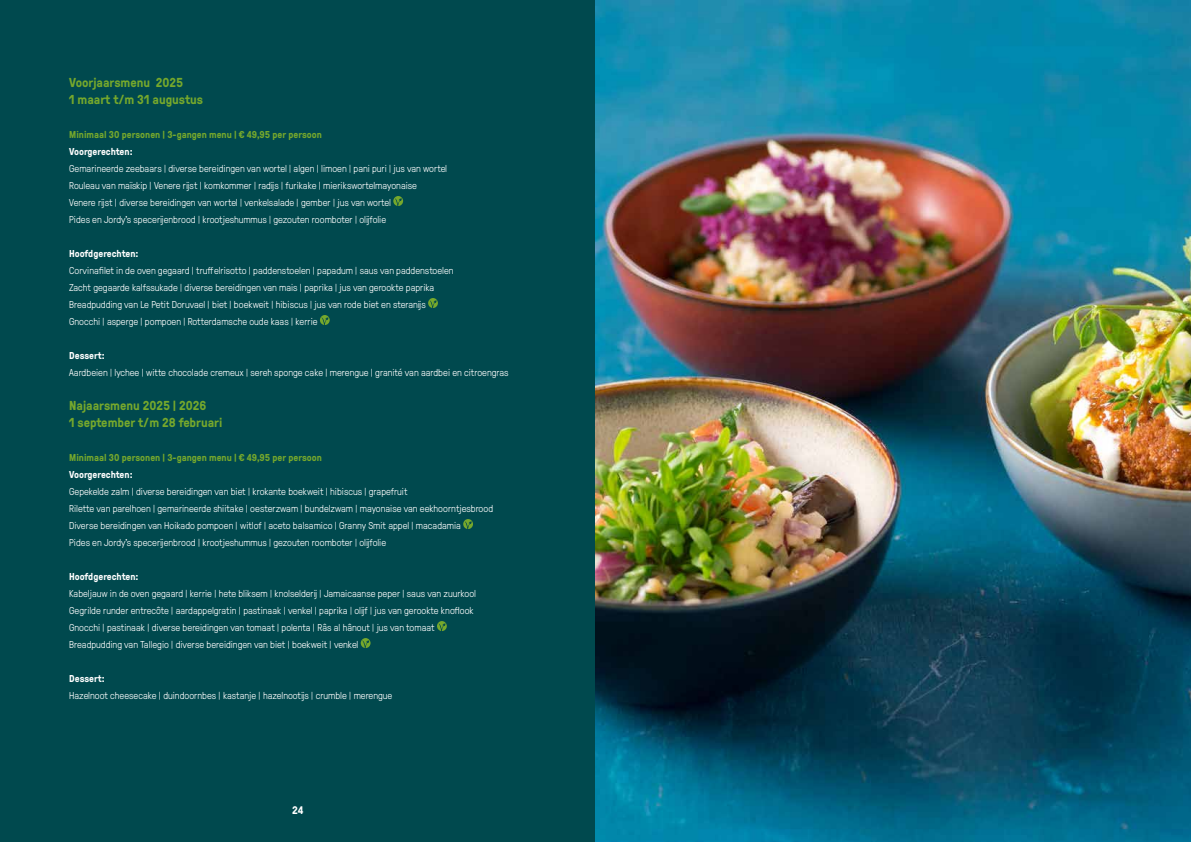
<style>
.page{position:relative;width:1191px;height:842px;background:#00494e}
.page>*{position:absolute;margin:0;border:0;box-sizing:border-box;transform-origin:0 0}
.t1{font:700 13px/17px "GT Pressura";color:#76a82c}
.t2{font:700 11px "GT Pressura";color:#fff}
.t3{font:300 10px/17px "GT Pressura";color:#fff}
.t4{font:700 10px "GT Pressura";color:#76a82c}
.t5{font:700 10px "GT Pressura";color:#fff}
</style>
<div class="page">
<svg style="left:393px;top:196px;width:10px;height:10px"></svg>
<svg style="left:428px;top:298px;width:10px;height:10px"></svg>
<svg style="left:320px;top:315px;width:10px;height:10px"></svg>
<svg style="left:463px;top:519px;width:10px;height:10px"></svg>
<svg style="left:437px;top:621px;width:10px;height:10px"></svg>
<svg style="left:361px;top:638px;width:9px;height:10px"></svg>
<img style="left:595px;top:0;width:596px;height:842px">
<h1 class="t1" style="left:69px;top:73px;width:135px">Voorjaarsmenu 2025<br>1 maart t/m 31 augustus</h1>
<p class="t4" style="left:69px;top:127px;width:254px">Minimaal 30 personen | 3-gangen menu | € 49,95 per persoon</p>
<p class="t5" style="left:69px;top:144px;width:65px">Voorgerechten:</p>
<p class="t3" style="left:69px;top:159px;width:379px">Gemarineerde zeebaars | diverse bereidingen van wortel | algen | limoen | pani puri | jus van wortel Rouleau van maïskip | Venere rijst | komkommer | radijs | furikake | mierikswortelmayonaise<br>Venere rijst | diverse bereidingen van wortel | venkelsalade | gember | jus van wortel<br>Pides en Jordy’s specerijenbrood | krootjeshummus | gezouten roomboter | olijfolie</p>
<p class="t5" style="left:69px;top:246px;width:71px">Hoofdgerechten:</p>
<p class="t3" style="left:69px;top:261px;width:386px">Corvinafilet in de oven gegaard | truffelrisotto | paddenstoelen | papadum | saus van paddenstoelen Zacht gegaarde kalfssukade | diverse bereidingen van mais | paprika | jus van gerookte paprika Breadpudding van Le Petit Doruvael | biet | boekweit | hibiscus | jus van rode biet en steranijs Gnocchi | asperge | pompoen | Rotterdamsche oude kaas | kerrie</p>
<p class="t5" style="left:69px;top:348px;width:37px">Dessert:</p>
<p class="t3" style="left:69px;top:363px;width:441px">Aardbeien | lychee | witte chocolade cremeux | sereh sponge cake | merengue | granité van aardbei en citroengras</p>
<h1 class="t1" style="left:69px;top:396px;width:155px">Najaarsmenu 2025 | 2026<br>1 september t/m 28 februari</h1>
<p class="t4" style="left:69px;top:450px;width:254px">Minimaal 30 personen | 3-gangen menu | € 49,95 per persoon</p>
<p class="t5" style="left:69px;top:467px;width:65px">Voorgerechten:</p>
<p class="t3" style="left:69px;top:482px;width:425px">Gepekelde zalm | diverse bereidingen van biet | krokante boekweit | hibiscus | grapefruit<br>Rilette van parelhoen | gemarineerde shiitake | oesterzwam | bundelzwam | mayonaise van eekhoorntjesbrood Diverse bereidingen van Hoikado pompoen | witlof | aceto balsamico | Granny Smit appel | macadamia<br>Pides en Jordy’s specerijenbrood | krootjeshummus | gezouten roomboter | olijfolie</p>
<p class="t5" style="left:69px;top:569px;width:71px">Hoofdgerechten:</p>
<p class="t3" style="left:69px;top:584px;width:408px">Kabeljauw in de oven gegaard | kerrie | hete bliksem | knolselderij | Jamaicaanse peper | saus van zuurkool Gegrilde runder entrecôte | aardappelgratin | pastinaak | venkel | paprika | olijf | jus van gerookte knoflook Gnocchi | pastinaak | diverse bereidingen van tomaat | polenta | Râs al hânout | jus van tomaat Breadpudding van Tallegio | diverse bereidingen van biet | boekweit | venkel</p>
<p class="t5" style="left:69px;top:671px;width:37px">Dessert:</p>
<p class="t3" style="left:69px;top:686px;width:325px">Hazelnoot cheesecake | duindoornbes | kastanje | hazelnootijs | crumble | merengue</p>
<p class="t2" style="left:292px;top:802px;width:13px">24</p>
</div>
